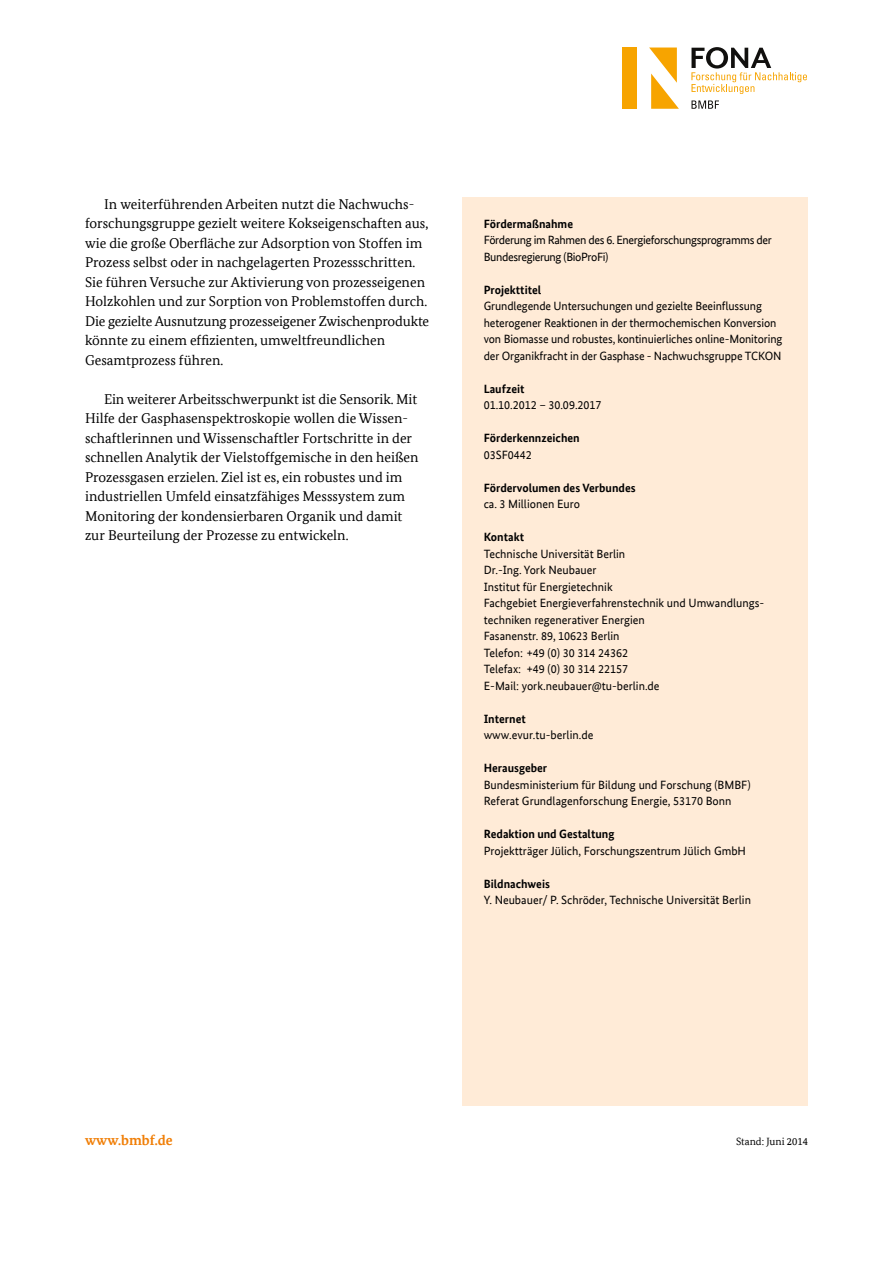
<style>
.page{position:relative;width:893px;height:1263px;background:#fff}
.page>*{position:absolute;margin:0;border:0;box-sizing:border-box;transform-origin:0 0}
.t1{font:14.25px/19.5px "Bundes Serif Office";color:#000}
.t2{font:700 14.25px "Bundes Serif Office";color:#f07e06}
.t3{font:12px/16.5px "Bundes Sans Office";color:#000}
.t4{font:700 12px "Bundes Sans Office";color:#000}
.t5{font:12px/16.5px "Bundes Sans Office";letter-spacing:-.03em;color:#000}
.t6{font:10.5px "Bundes Serif Office";color:#000}
</style>
<div class="page">
<div style="left:462px;top:197px;width:346px;height:909px;background:#ffebd7"></div>
<div style="left:622px;top:48px;width:14px;height:61px;background:#f7a400"></div>
<svg style="left:649px;top:48px;width:30px;height:61px"></svg>
<svg style="left:691px;top:100px;width:28px;height:9px"></svg>
<svg style="left:691px;top:47px;width:116px;height:47px"></svg>
<p class="t1" style="left:85px;top:194px;width:346px;text-indent:19px">In weiterführenden Arbeiten nutzt die Nachwuchs&shy;forschungsgruppe gezielt weitere Kokseigenschaften aus, wie die große Oberfläche zur Adsorption von Stoffen im Prozess selbst oder in nachgelagerten Prozessschritten.<br>Sie führen Versuche zur Aktivierung von prozesseigenen Holzkohlen und zur Sorption von Problemstoffen durch.<br>Die gezielte Ausnutzung prozesseigener Zwischenprodukte könnte zu einem effizienten, umweltfreundlichen Gesamtprozess führen.</p>
<p class="t1" style="left:85px;top:389px;width:335px;text-indent:19px">Ein weiterer Arbeitsschwerpunkt ist die Sensorik. Mit Hilfe der Gasphasenspektroskopie wollen die Wissen&shy;schaftlerinnen und Wissenschaftler Fortschritte in der schnellen Analytik der Vielstoffgemische in den heißen Prozessgasen erzielen. Ziel ist es, ein robustes und im industriellen Umfeld einsatzfähiges Messsystem zum Monitoring der kondensierbaren Organik und damit zur Beurteilung der Prozesse zu entwickeln.</p>
<h4 class="t4" style="left:484px;top:216px;width:91px">Fördermaßnahme</h4>
<p class="t5" style="left:484px;top:232px;width:290px">Förderung im Rahmen des 6. Energieforschungsprogramms der<br>Bundesregierung (BioProFi)</p>
<h4 class="t4" style="left:484px;top:282px;width:59px">Projekttitel</h4>
<p class="t3" style="left:484px;top:298px;width:300px">Grundlegende Untersuchungen und gezielte Beeinflussung heterogener Reaktionen in der thermochemischen Konversion von Biomasse und robustes, kontinuierliches online-Monitoring der Organikfracht in der Gasphase - Nachwuchsgruppe TCKON</p>
<h4 class="t4" style="left:484px;top:381px;width:42px">Laufzeit</h4>
<p class="t3" style="left:484px;top:397px;width:119px">01.10.2012 – 30.09.2017</p>
<h4 class="t4" style="left:484px;top:431px;width:98px">Förderkennzeichen</h4>
<p class="t3" style="left:484px;top:446px;width:50px">03SF0442</p>
<h4 class="t4" style="left:484px;top:480px;width:153px">Fördervolumen des Verbundes</h4>
<p class="t3" style="left:484px;top:496px;width:98px">ca. 3 Millionen Euro</p>
<h4 class="t4" style="left:484px;top:530px;width:42px">Kontakt</h4>
<p class="t3" style="left:484px;top:545px;width:143px">Technische Universität Berlin</p>
<p class="t3" style="left:484px;top:562px;width:114px">Dr.-Ing. York Neubauer</p>
<p class="t3" style="left:484px;top:578px;width:131px">Institut für Energietechnik</p>
<p class="t3" style="left:484px;top:595px;width:282px">Fachgebiet Energieverfahrenstechnik und Umwandlungs&shy;techniken regenerativer Energien</p>
<p class="t3" style="left:484px;top:628px;width:137px">Fasanenstr. 89, 10623 Berlin</p>
<p class="t3" style="left:484px;top:644px;width:146px">Telefon: +49 (0) 30 314 24362</p>
<p class="t3" style="left:484px;top:661px;width:146px">Telefax: +49 (0) 30 314 22157</p>
<p class="t3" style="left:484px;top:677px;width:177px">E-Mail: york.neubauer@tu-berlin.de</p>
<h4 class="t4" style="left:484px;top:711px;width:44px">Internet</h4>
<p class="t3" style="left:484px;top:727px;width:111px">www.evur.tu-berlin.de</p>
<h4 class="t4" style="left:484px;top:761px;width:65px">Herausgeber</h4>
<p class="t3" style="left:484px;top:776px;width:268px">Bundesministerium für Bildung und Forschung (BMBF)</p>
<p class="t3" style="left:484px;top:793px;width:249px">Referat Grundlagenforschung Energie, 53170 Bonn</p>
<h4 class="t4" style="left:484px;top:827px;width:132px">Redaktion und Gestaltung</h4>
<p class="t3" style="left:484px;top:842px;width:264px">Projektträger Jülich, Forschungszentrum Jülich GmbH</p>
<h4 class="t4" style="left:484px;top:876px;width:68px">Bildnachweis</h4>
<p class="t3" style="left:484px;top:892px;width:269px">Y. Neubauer/ P. Schröder, Technische Universität Berlin</p>
<p class="t2" style="left:85px;top:1132px;width:89px">www.bmbf.de</p>
<p class="t6" style="left:736px;top:1135px;width:73px">Stand: Juni 2014</p>
</div>
